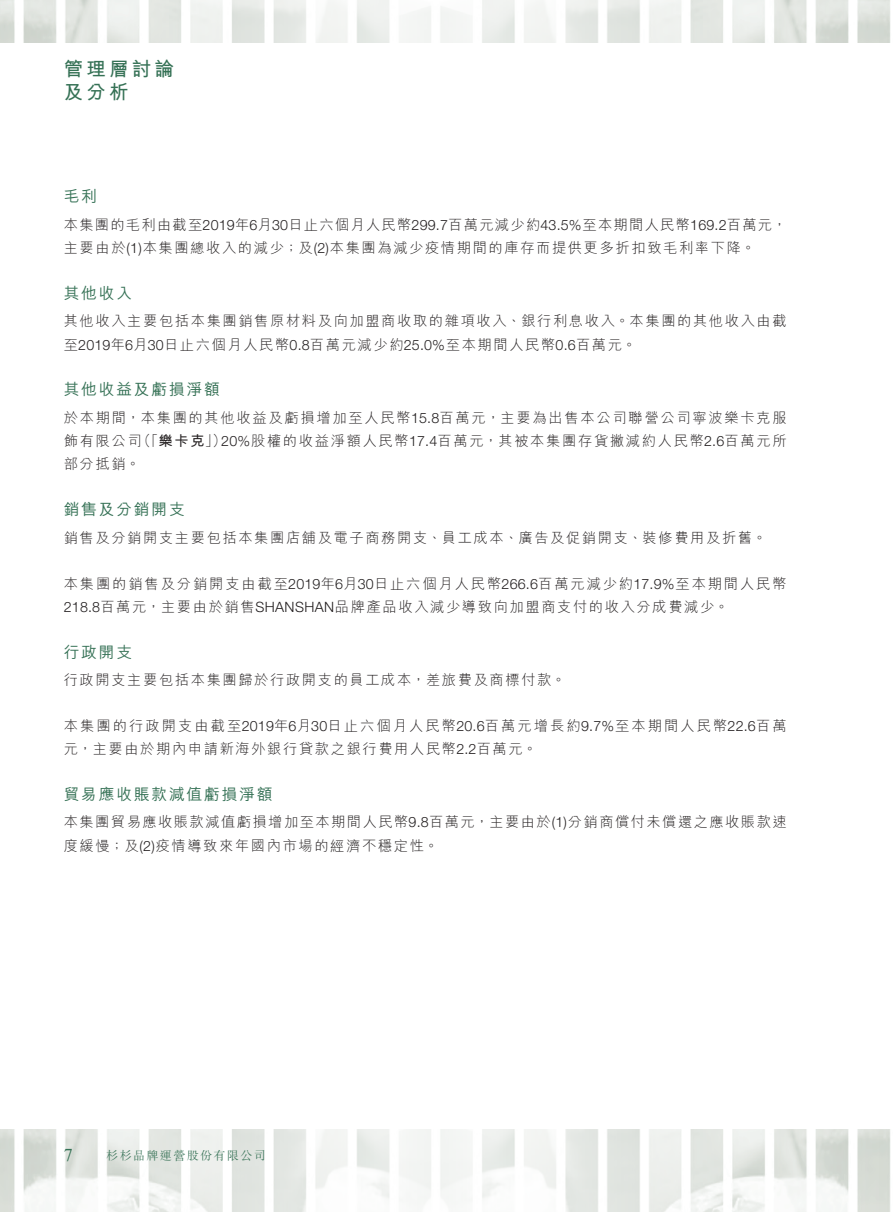
<style>
.page{position:relative;width:893px;height:1212px;background:#fff}
.page>*{position:absolute;margin:0;border:0;box-sizing:border-box;transform-origin:0 0}
.t1{font:700 19.5px/22.5px "M Hei HK";letter-spacing:.165em;color:#357155}
.t2{font:18px "Times New Roman";color:#357155}
._04___H2{font:500 15.75px "M Hei HK";letter-spacing:.115em;color:#357155}
._11_P0{font:300 14.25px/23.2px "M Hei HK";letter-spacing:.115em;color:#231f20}
._11_P0-2{font:300 14.25px/23.2px "M Hei HK";letter-spacing:.135em;color:#231f20}
._11_P0-3{font:300 14.25px/23.2px "M Hei HK";letter-spacing:.145em;color:#231f20}
._01_Body_Text{font:300 14.25px/23.2px "M Hei HK";letter-spacing:.105em;color:#231f20}
.t3{font:300 12px "M Sung HK";letter-spacing:.115em;color:#357155}
.s1{font-family:"Helvetica Neue LT Std"}
.s2{font-weight:700}
</style>
<div class="page">
<img style="left:0;top:1129px;width:891px;height:83px">
<img style="left:0;top:0;width:891px;height:43px">
<h1 class="t1" style="left:64px;top:56px;width:112px">管理層討論及分析</h1>
<p class="_04___H2" style="left:64px;top:185px;width:35px">毛利</p>
<p class="_11_P0" style="left:64px;top:213px;width:724px">本集團的毛利由截至<span class="s1">2019</span>年月<span class="s1">6 30</span>日止六個月人民幣<span class="s1">299.7</span>百萬元減少約<span class="s1">43.5%</span>至本期間人民幣<span class="s1">169.2</span>百萬元，主要由於 <span class="s1">)1(</span> 本集團總收入的減少；及 <span class="s1">)2(</span> 本集團為減少疫情期間的庫存而提供更多折扣致毛利率下降。</p>
<p class="_04___H2" style="left:64px;top:282px;width:70px">其他收入</p>
<p class="_11_P0" style="left:64px;top:309px;width:724px">其他收入主要包括本集團銷售原材料及向加盟商收取的雜項收入、銀行利息收入。本集團的其他收入由截至<span class="s1">2019</span>年月<span class="s1">6 30</span>日止六個月人民幣<span class="s1">0.8</span>百萬元減少約<span class="s1">25.0%</span>至本期間人民幣<span class="s1">0.6</span>百萬元。</p>
<p class="_04___H2" style="left:64px;top:378px;width:158px">其他收益及虧損淨額</p>
<p class="_11_P0" style="left:64px;top:406px;width:724px;text-align:right">於本期間，本集團的其他收益及虧損增加至人民幣<span class="s1">15.8</span>百萬元，主要為出售本公司聯營公司寧波樂卡克服<br><span class="s1">20%</span>股權的收益淨額人民幣<span class="s1">17.4</span>百萬元，其被本集團存貨撇減約人民幣<span class="s1">2.6</span>百萬元所</p>
<p class="_11_P0" style="left:137px;top:429px;width:91px">（「<span class="s2">樂卡克</span>」）</p>
<p class="_11_P0" style="left:64px;top:429px;width:80px">飾有限公司部分抵銷。</p>
<p class="_04___H2" style="left:64px;top:498px;width:123px">銷售及分銷開支</p>
<p class="_11_P0" style="left:64px;top:526px;width:704px">銷售及分銷開支主要包括本集團店舖及電子商務開支、員工成本、廣告及促銷開支、裝修費用及折舊。</p>
<p class="_11_P0-2" style="left:64px;top:571px;width:724px">本集團的銷售及分銷開支由截至<span class="s1">2019</span>年月<span class="s1">6 30</span>日止六個月人民幣<span class="s1">266.6</span>百萬元減少約<span class="s1">17.9%</span>至本期間人民幣<br><span class="s1">218.8</span>百萬元，主要由於銷售<span class="s1">SHANSHAN</span>品牌產品收入減少導致向加盟商支付的收入分成費減少。</p>
<p class="_04___H2" style="left:64px;top:640px;width:70px">行政開支</p>
<p class="_11_P0" style="left:64px;top:668px;width:504px">行政開支主要包括本集團歸於行政開支的員工成本，差旅費及商標付款。</p>
<p class="_11_P0-3" style="left:64px;top:714px;width:724px">本集團的行政開支由截至<span class="s1">2019</span>年月<span class="s1">6 30</span>日止六個月人民幣<span class="s1">20.6</span>百萬元增長約<span class="s1">9.7%</span>至本期間人民幣<span class="s1">22.6</span>百萬元，主要由於期內申請新海外銀行貸款之銀行費用人民幣<span class="s1">2.2</span>百萬元。</p>
<p class="_04___H2" style="left:64px;top:782px;width:210px">貿易應收賬款減值虧損淨額</p>
<p class="_01_Body_Text" style="left:64px;top:810px;width:724px">本集團貿易應收賬款減值虧損增加至本期間人民幣<span class="s1">9.8</span>百萬元，主要由於 <span class="s1">)1(</span> 分銷商償付未償還之應收賬款速度緩慢；及 <span class="s1">)2(</span> 疫情導致來年國內市場的經濟不穩定性。</p>
<p class="t2" style="left:64px;top:1142px;width:10px">7</p>
<p class="t3" style="left:106px;top:1147px;width:161px">杉杉品牌運營股份有限公司</p>
</div>
